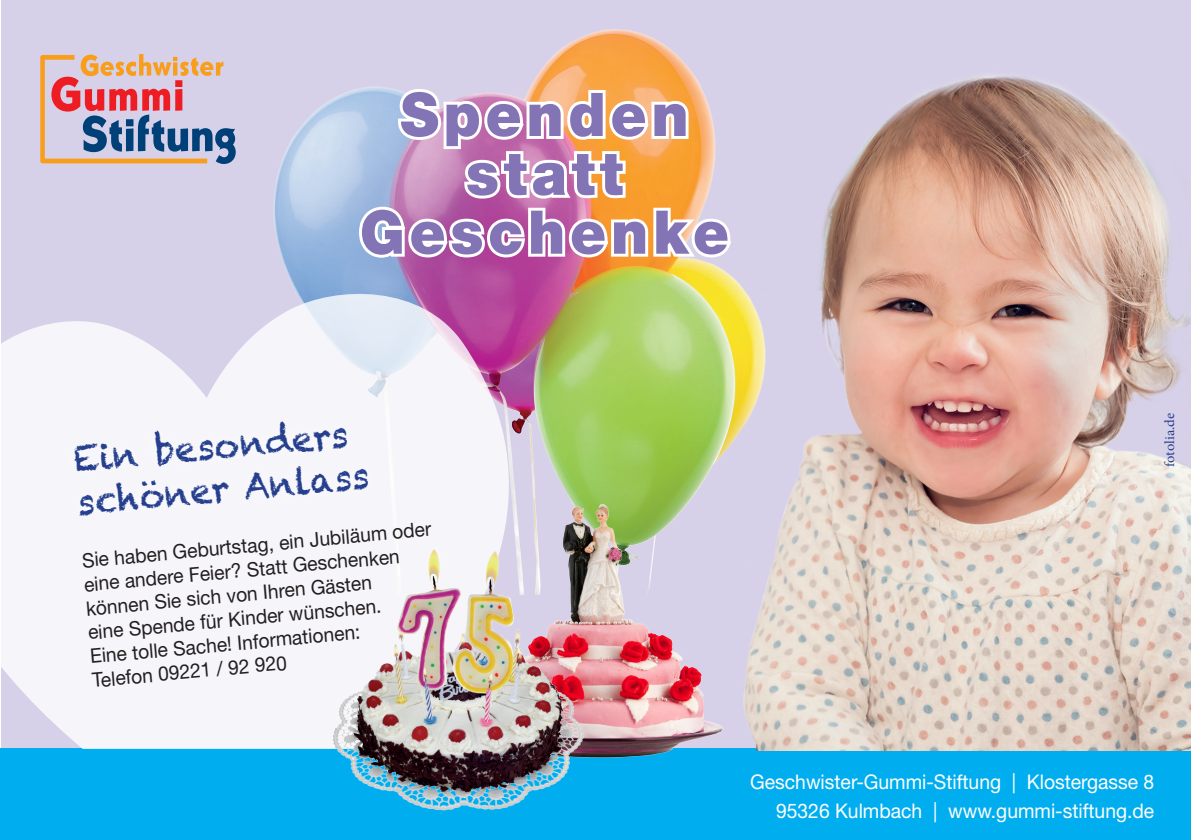
<style>
.page{position:relative;width:1191px;height:840px;background:#fff}
.page>*{position:absolute;margin:0;border:0;box-sizing:border-box;transform-origin:0 0}
.t1{font:900 60.2px "Helvetica Neue LT Com";letter-spacing:.08em;color:#8374b5;scale:.96 1}
.t2{font:36px "Chalkduster";color:#253f8e;scale:.96 1}
.t3{font:20.2px "Helvetica Neue LT";color:#fff;scale:.96 1}
.t4{font:20px "Helvetica Neue LT";color:#231f20;scale:.96 1}
.t5{font:13.8px "Minion Pro";letter-spacing:-.005em;color:#253f8e;scale:1.04 1}
</style>
<div class="page">
<div style="left:1px;top:0;width:1190px;height:839px;background:#d6d1e8"></div>
<div style="left:0;top:748px;width:1191px;height:91px;background:#00aeef"></div>
<img style="left:274px;top:29px;width:412px;height:437px">
<svg style="left:1px;top:279px;width:555px;height:469px;fill:#f6f5fa"></svg>
<svg style="left:355px;top:85px;width:331px;height:177px"></svg>
<img style="left:686px;top:65px;width:505px;height:684px">
<img style="left:447px;top:466px;width:302px;height:292px">
<img style="left:310px;top:539px;width:301px;height:272px">
<svg style="left:40px;top:54px;width:196px;height:110px"></svg>
<div style="left:60px;top:399px;width:321px;height:129px;background:#f6f5fa"></div>
<p class="t1" style="left:400px;top:78px;width:302px">Spenden</p>
<p class="t1" style="left:466px;top:137px;width:165px">statt</p>
<p class="t1" style="left:360px;top:196px;width:386px">Geschenke</p>
<p class="t2" style="left:72px;top:437px;width:288px;rotate:-5deg">Ein besonders</p>
<p class="t5" style="left:1160px;top:466px;width:53px;rotate:-90deg">fotolia.de</p>
<p class="t2" style="left:76px;top:480px;width:306px;rotate:-5deg">schöner Anlass</p>
<p class="t4" style="left:81px;top:547px;width:367px;rotate:-5deg">Sie haben Geburtstag, ein Jubiläum oder</p>
<p class="t4" style="left:83px;top:571px;width:331px;rotate:-5deg">eine andere Feier? Statt Geschenken</p>
<p class="t4" style="left:85px;top:595px;width:300px;rotate:-5deg">können Sie sich von Ihren Gästen</p>
<p class="t4" style="left:87px;top:619px;width:308px;rotate:-5deg">eine Spende für Kinder wünschen.</p>
<p class="t4" style="left:89px;top:643px;width:284px;rotate:-5deg">Eine tolle Sache! Informationen:</p>
<p class="t4" style="left:91px;top:667px;width:205px;rotate:-5deg">Telefon 09221 / 92 920</p>
<p class="t3" style="left:750px;top:769px;width:422px">Geschwister-Gummi-Stiftung | Klostergasse 8</p>
<p class="t3" style="left:776px;top:798px;width:395px">95326 Kulmbach | www.gummi-stiftung.de</p>
</div>
